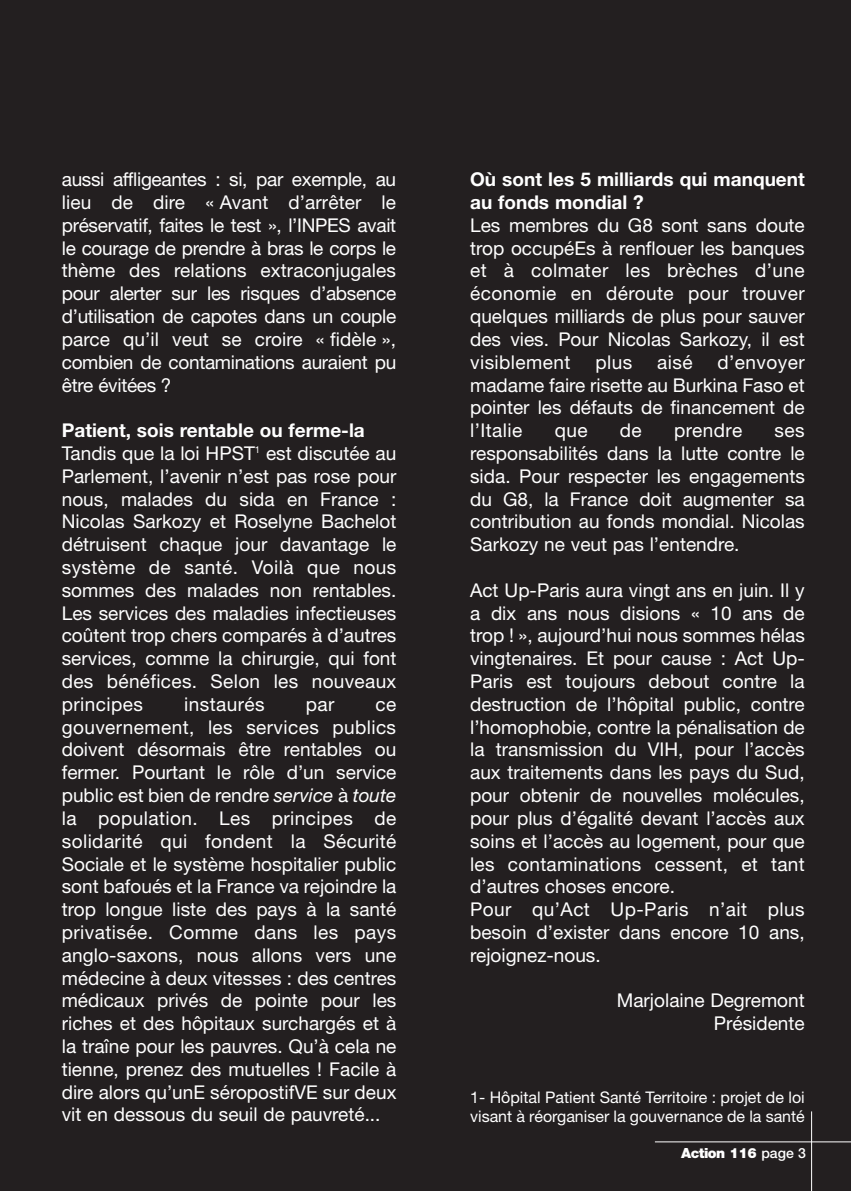
<style>
.page{position:relative;width:851px;height:1191px;background:#fff}
.page>*{position:absolute;margin:0;border:0;box-sizing:border-box;transform-origin:0 0}
.t1{font:19px/22.8px "Helvetica Neue";color:#fff;text-align:justify}
.t2{font:700 19px/22.8px "Helvetica Neue";color:#fff}
.t3{font:19px "Helvetica Neue";letter-spacing:.02em;color:#fff}
.t4{font:16px/19.2px "Helvetica Neue";color:#fff}
.t5{font:900 14px "Helvetica Neue";letter-spacing:-.035em;color:#fff}
.s1{font-weight:700}
.s2{font-style:italic}
.s3{font-weight:500}
</style>
<div class="page">
<div style="left:0;top:0;width:850px;height:1191px;background:#231f20"></div>
<hr style="left:654px;top:1141px;width:196px;height:1px;background:#fff">
<hr style="left:811px;top:1111px;width:1px;height:80px;background:#fff">
<p class="t1" style="left:62px;top:170px;width:336px">aussi affligeantes : si, par exemple, au lieu de dire « Avant d’arrêter le préservatif, faites le test », l’INPES avait le courage de prendre à bras le corps le thème des relations extraconjugales pour alerter sur les risques d’absence d’utilisation de capotes dans un couple parce qu’il veut se croire « fidèle », combien de contaminations auraient pu être évitées ?</p>
<p class="t1" style="left:62px;top:421px;width:336px;text-align:left"><span class="s1">Patient, sois rentable ou ferme-la </span>Tandis que la loi HPST<sup>1</sup> est discutée au Parlement, l’avenir n’est pas rose pour nous, malades du sida en France :<br>Nicolas Sarkozy et Roselyne Bachelot détruisent chaque jour davantage le système de santé. Voilà que nous sommes des malades non rentables.<br>Les services des maladies infectieuses coûtent trop chers comparés à d’autres services, comme la chirurgie, qui font des bénéfices. Selon les nouveaux principes</p>
<p class="t3" style="left:184px;top:697px;width:82px">instaurés</p>
<p class="t1" style="left:306px;top:694px;width:30px">par</p>
<p class="t1" style="left:62px;top:694px;width:336px;text-indent:314px">ce gouvernement, les services publics doivent désormais être rentables ou fermer. Pourtant le rôle d’un service public est bien de rendre <span class="s2">service</span> à <span class="s2">toute </span>la population. Les principes de solidarité qui fondent la Sécurité Sociale et le système hospitalier public sont bafoués et la France va rejoindre la trop longue liste des pays à la santé privatisée. Comme dans les pays anglo-saxons, nous allons vers une médecine à deux vitesses : des centres médicaux privés de pointe pour les riches et des hôpitaux surchargés et à la traîne pour les pauvres. Qu’à cela ne tienne, prenez des mutuelles ! Facile à dire alors qu’unE séropostifVE sur deux vit en dessous du seuil de pauvreté...</p>
<p class="t2" style="left:470px;top:170px;width:336px">Où sont les 5 milliards qui manquent au fonds mondial ?</p>
<p class="t1" style="left:470px;top:215px;width:336px">Les membres du G8 sont sans doute trop occupéEs à renflouer les banques et à colmater les brèches d’une économie en déroute pour trouver quelques milliards de plus pour sauver des vies. Pour Nicolas Sarkozy, il est visiblement</p>
<p class="t1" style="left:595px;top:352px;width:38px">plus</p>
<p class="t1" style="left:657px;top:352px;width:37px">aisé</p>
<p class="t1" style="left:470px;top:352px;width:336px;text-indent:247px">d’envoyer madame faire risette au Burkina Faso et pointer les défauts de financement de l’Italie</p>
<p class="t1" style="left:554px;top:421px;width:34px">que</p>
<p class="t1" style="left:620px;top:421px;width:23px">de</p>
<p class="t3" style="left:674px;top:423px;width:70px">prendre</p>
<p class="t1" style="left:470px;top:421px;width:336px;text-indent:304px">ses responsabilités dans la lutte contre le sida. Pour respecter les engagements du G8, la France doit augmenter sa contribution au fonds mondial. Nicolas Sarkozy ne veut pas l’entendre.</p>
<p class="t1" style="left:470px;top:580px;width:336px;text-align:left">Act Up-Paris aura vingt ans en juin. Il y a dix ans nous disions « 10 ans de trop ! », aujourd’hui nous sommes hélas vingtenaires. Et pour cause : Act Up-Paris est toujours debout contre la destruction de l’hôpital public, contre l’homophobie, contre la pénalisation de la transmission du VIH, pour l’accès aux traitements dans les pays du Sud, pour obtenir de nouvelles molécules, pour plus d’égalité devant l’accès aux soins et l’accès au logement, pour que les contaminations cessent, et tant d’autres choses encore.<br>Pour qu’Act Up-Paris n’ait plus besoin d’exister dans encore 10 ans, rejoignez-nous.</p>
<p class="t1" style="left:616px;top:991px;width:189px;text-align:right">Marjolaine Degremont<br>Présidente</p>
<p class="t4" style="left:470px;top:1088px;width:336px">1- Hôpital Patient Santé Territoire : projet de loi visant à réorganiser la gouvernance de la santé</p>
<p class="t5" style="left:681px;top:1147px;width:126px">Action 116 <span class="s3">page 3</span></p>
</div>
